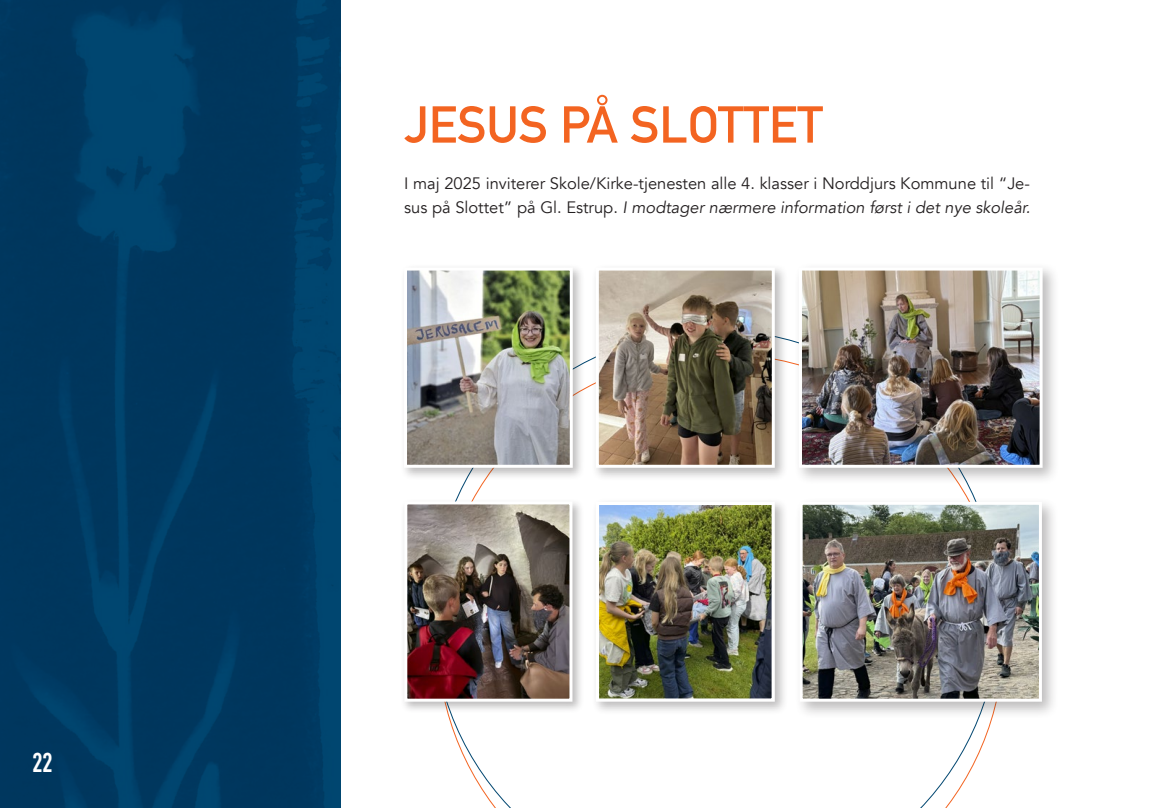
<style>
.page{position:relative;width:1149px;height:808px;background:#fff}
.page>*{position:absolute;margin:0;border:0;box-sizing:border-box;transform-origin:0 0}
.t1{font:51px "DIN Mittelschrift Std";color:#f36421}
.t2{font:27px "DIN Engschrift Std";color:#fff}
.t3{font:16.5px/24px "Avenir";color:#231f20}
.s1{font-style:italic}
</style>
<div class="page">
<img style="left:0;top:0;width:340px;height:808px">
<div style="left:592px;top:498px;width:195px;height:216px;background:#231f20;opacity:.3"></div>
<img style="left:599px;top:506px;width:171px;height:192px">
<div style="left:595px;top:502px;width:179px;height:200px;border:3px solid #fff"></div>
<div style="left:793px;top:262px;width:266px;height:223px;background:#231f20;opacity:.3"></div>
<img style="left:802px;top:272px;width:236px;height:192px">
<div style="left:798px;top:268px;width:244px;height:200px;border:3px solid #fff"></div>
<div style="left:400px;top:264px;width:185px;height:216px;background:#231f20;opacity:.3"></div>
<img style="left:408px;top:272px;width:160px;height:192px">
<div style="left:404px;top:268px;width:168px;height:200px;border:3px solid #fff"></div>
<div style="left:400px;top:498px;width:183px;height:215px;background:#231f20;opacity:.3"></div>
<img style="left:408px;top:505px;width:160px;height:193px">
<div style="left:404px;top:501px;width:168px;height:201px;border:3px solid #fff"></div>
<div style="left:591px;top:263px;width:196px;height:218px;background:#231f20;opacity:.3"></div>
<img style="left:599px;top:272px;width:171px;height:192px">
<div style="left:595px;top:268px;width:179px;height:200px;border:3px solid #fff"></div>
<div style="left:794px;top:496px;width:264px;height:222px;background:#231f20;opacity:.3"></div>
<img style="left:803px;top:506px;width:234px;height:192px">
<div style="left:799px;top:502px;width:242px;height:200px;border:3px solid #fff"></div>
<p class="t2" style="left:32px;top:747px;width:22px">22</p>
<p class="t1" style="left:404px;top:95px;width:420px">JESUS PÅ SLOTTET</p>
<p class="t3" style="left:404px;top:172px;width:627px">I maj 2025 inviterer Skole/Kirke-tjenesten alle 4. klasser i Norddjurs Kommune til “Je&shy;sus på Slottet” på Gl. Estrup. <span class="s1">I modtager nærmere information først i det nye skoleår.</span></p>
</div>
